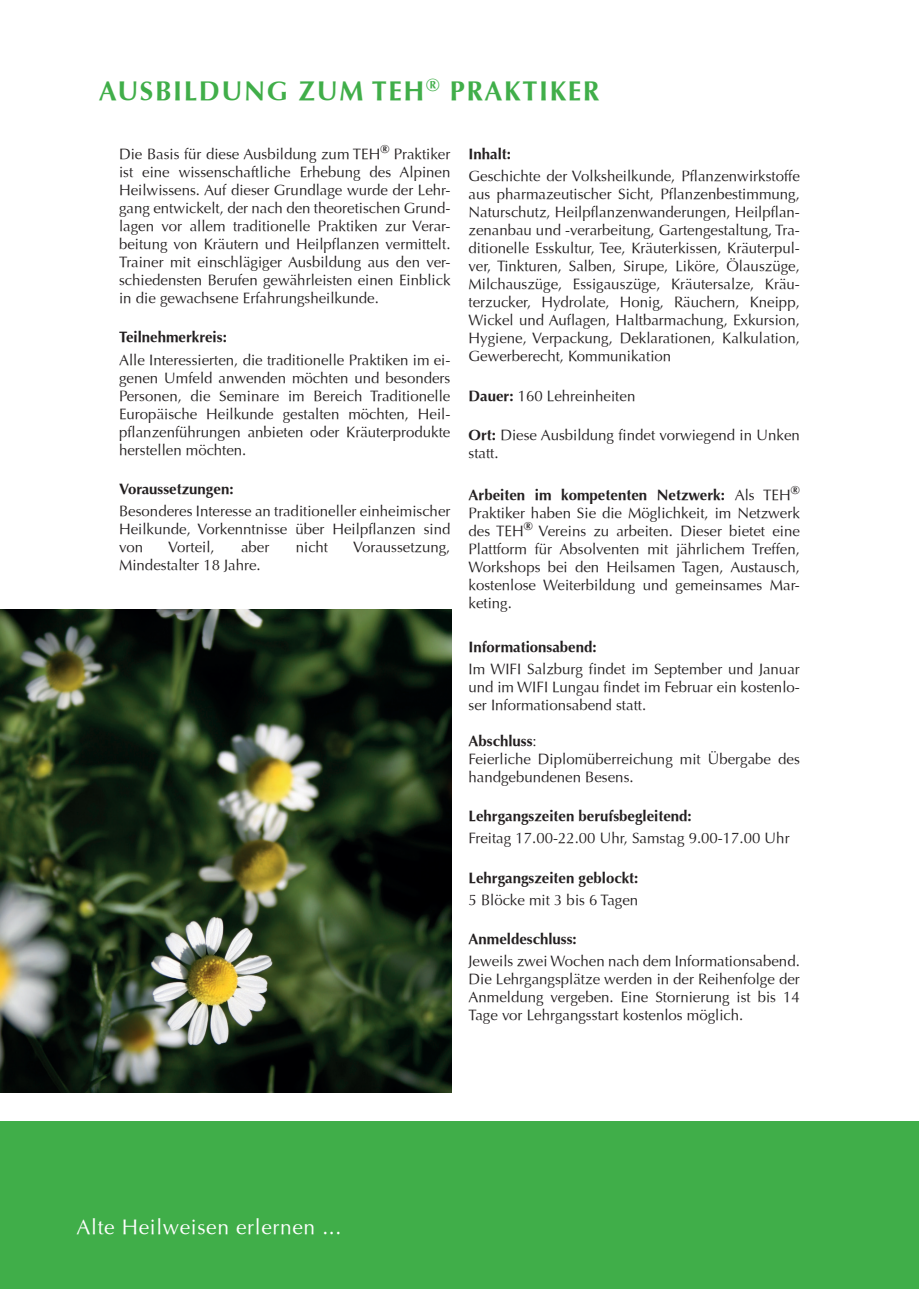
<style>
.page{position:relative;width:919px;height:1289px;background:#fff}
.page>*{position:absolute;margin:0;border:0;box-sizing:border-box;transform-origin:0 0}
.t1{font:700 27px "Optima";letter-spacing:.06em;color:#40ae49}
.t2{font:21px "Optima";letter-spacing:.03em;color:#fff}
.t3{font:15px/18px "Optima";color:#231f20;text-align:justify}
.t4{font:700 15px "Optima";color:#231f20}
.s1{font-weight:700}
</style>
<div class="page">
<img style="left:0;top:609px;width:451px;height:483px">
<div style="left:0;top:1121px;width:918px;height:167px;background:#40ae49"></div>
<h1 class="t1" style="left:99px;top:75px;width:502px">AUSBILDUNG ZUM TEH<sup>®</sup> PRAKTIKER</h1>
<p class="t3" style="left:119px;top:145px;width:333px">Die Basis für diese Ausbildung zum TEH<sup>®</sup> Praktiker ist eine wissenschaftliche Erhebung des Alpinen Heilwissens. Auf dieser Grundlage wurde der Lehr&shy;gang entwickelt, der nach den theoretischen Grund&shy;lagen vor allem traditionelle Praktiken zur Verar&shy;beitung von Kräutern und Heilpflanzen vermittelt.<br>Trainer mit einschlägiger Ausbildung aus den ver&shy;schiedensten Berufen gewährleisten einen Einblick in die gewachsene Erfahrungsheilkunde.</p>
<p class="t4" style="left:119px;top:328px;width:109px">Teilnehmerkreis:</p>
<p class="t3" style="left:119px;top:351px;width:333px">Alle Interessierten, die traditionelle Praktiken im ei&shy;genen Umfeld anwenden möchten und besonders Personen, die Seminare im Bereich Traditionelle Europäische Heilkunde gestalten möchten, Heil&shy;pflanzenführungen anbieten oder Kräuterprodukte herstellen möchten.</p>
<p class="t4" style="left:119px;top:480px;width:116px">Voraussetzungen:</p>
<p class="t3" style="left:119px;top:502px;width:333px">Besonderes Interesse an traditioneller einheimischer Heilkunde, Vorkenntnisse über Heilpflanzen sind von</p>
<p class="t3" style="left:168px;top:538px;width:48px">Vorteil,</p>
<p class="t3" style="left:241px;top:538px;width:30px">aber</p>
<p class="t3" style="left:296px;top:538px;width:34px">nicht</p>
<p class="t3" style="left:353px;top:538px;width:99px">Voraussetzung,</p>
<p class="t3" style="left:119px;top:556px;width:143px">Mindestalter 18 Jahre.</p>
<p class="t4" style="left:468px;top:145px;width:44px">Inhalt:</p>
<p class="t3" style="left:468px;top:167px;width:333px">Geschichte der Volksheilkunde, Pflanzenwirkstoffe aus pharmazeutischer Sicht, Pflanzenbestimmung, Naturschutz, Heilpflanzenwanderungen, Heilpflan&shy;zenanbau und -verarbeitung, Gartengestaltung, Tra&shy;ditionelle Esskultur, Tee, Kräuterkissen, Kräuterpul&shy;ver, Tinkturen, Salben, Sirupe, Liköre, Ölauszüge, Milchauszüge, Essigauszüge, Kräutersalze, Kräu&shy;terzucker, Hydrolate, Honig, Räuchern, Kneipp, Wickel und Auflagen, Haltbarmachung, Exkursion, Hygiene, Verpackung, Deklarationen, Kalkulation, Gewerberecht, Kommunikation</p>
<p class="t3" style="left:468px;top:387px;width:168px"><span class="s1">Dauer:</span> 160 Lehreinheiten</p>
<p class="t3" style="left:468px;top:426px;width:333px"><span class="s1">Ort:</span> Diese Ausbildung findet vorwiegend in Unken statt.</p>
<p class="t3" style="left:468px;top:486px;width:333px"><span class="s1">Arbeiten im kompetenten Netzwerk:</span> Als TEH<sup>® </sup>Praktiker haben Sie die Möglichkeit, im Netzwerk des TEH<sup>®</sup> Vereins zu arbeiten. Dieser bietet eine Plattform für Absolventen mit jährlichem Treffen, Workshops bei den Heilsamen Tagen, Austausch, kostenlose Weiterbildung und gemeinsames Mar&shy;keting.</p>
<p class="t4" style="left:468px;top:637px;width:130px">Informationsabend:</p>
<p class="t3" style="left:468px;top:660px;width:333px">Im WIFI Salzburg findet im September und Januar und im WIFI Lungau findet im Februar ein kostenlo&shy;ser Informationsabend statt.</p>
<p class="t3" style="left:468px;top:732px;width:333px;text-align:left"><span class="s1">Abschluss</span>:<br>Feierliche Diplomüberreichung mit Übergabe des handgebundenen Besens.</p>
<p class="t4" style="left:468px;top:807px;width:225px">Lehrgangszeiten berufsbegleitend:</p>
<p class="t3" style="left:468px;top:829px;width:322px">Freitag 17.00-22.00 Uhr, Samstag 9.00-17.00 Uhr</p>
<p class="t4" style="left:468px;top:868px;width:171px">Lehrgangszeiten geblockt:</p>
<p class="t3" style="left:468px;top:891px;width:171px">5 Blöcke mit 3 bis 6 Tagen</p>
<p class="t4" style="left:468px;top:930px;width:110px">Anmeldeschluss:</p>
<p class="t3" style="left:468px;top:952px;width:333px">Jeweils zwei Wochen nach dem Informationsabend.<br>Die Lehrgangsplätze werden in der Reihenfolge der Anmeldung vergeben. Eine Stornierung ist bis 14<br>Tage vor Lehrgangsstart kostenlos möglich.</p>
<h2 class="t2" style="left:77px;top:1214px;width:266px">Alte Heilweisen erlernen ...</h2>
</div>
